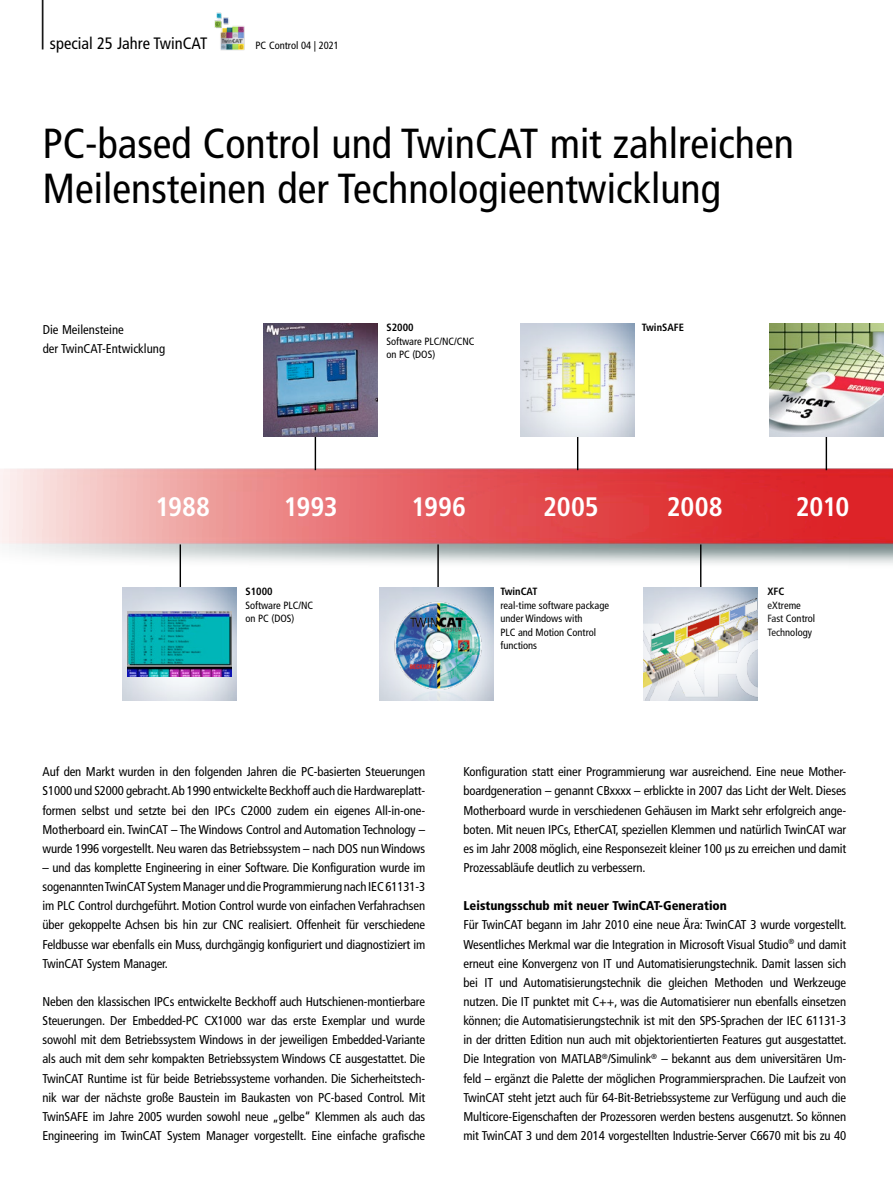
<style>
.page{position:relative;width:893px;height:1191px;background:#fff}
.page>*{position:absolute;margin:0;border:0;box-sizing:border-box;transform-origin:0 0}
.t1{font:300 condensed 61.8px "Frutiger LT Pro";color:#000;scale:.49 1}
.t2{font:condensed 42px/45px "Frutiger LT Pro";color:#000}
.t3{font:700 condensed 26.7px "Frutiger LT Pro";letter-spacing:-.01em;color:#fff}
.t4{font:condensed 16.5px "Frutiger LT Pro";color:#000}
.t5{font:condensed 12.75px/19.2px "Frutiger LT Pro";letter-spacing:-.01em;color:#000;text-align:justify}
.t6{font:900 condensed 12.75px "Frutiger LT Pro";color:#000}
.t7{font:condensed 10.5px/13.5px "Frutiger LT Pro";color:#000}
.t8{font:700 condensed 10.5px "Frutiger LT Pro";color:#000}
</style>
<div class="page">
<img style="left:214px;top:12px;width:31px;height:39px">
<img style="left:0;top:323px;width:893px;height:378px">
<hr style="left:180px;top:544px;width:1px;height:47px;background:#000">
<hr style="left:437px;top:544px;width:2px;height:47px;background:#000">
<hr style="left:315px;top:434px;width:1px;height:36px;background:#000">
<hr style="left:577px;top:434px;width:1px;height:36px;background:#000">
<hr style="left:826px;top:434px;width:1px;height:36px;background:#000">
<hr style="left:700px;top:544px;width:1px;height:47px;background:#000">
<img style="left:521px;top:323px;width:113px;height:114px">
<img style="left:521px;top:347px;width:113px;height:66px">
<img style="left:264px;top:323px;width:113px;height:114px">
<div style="left:597px;top:557px;width:206px;height:187px;background:#fff;opacity:.8"></div>
<img style="left:123px;top:587px;width:113px;height:113px">
<img style="left:127px;top:611px;width:105px;height:65px">
<img style="left:380px;top:587px;width:113px;height:113px">
<img style="left:391px;top:600px;width:94px;height:100px">
<img style="left:770px;top:323px;width:113px;height:114px">
<h1 class="t1" style="left:39px;top:-23px;width:15px">|</h1>
<p class="t4" style="left:50px;top:34px;width:159px">special 25 Jahre TwinCAT</p>
<p class="t7" style="left:256px;top:39px;width:85px">PC Control 04 | 2021</p>
<h2 class="t2" style="left:43px;top:122px;width:753px">PC-based Control und TwinCAT mit zahlreichen<br>Meilensteinen der Technologieentwicklung</h2>
<p class="t5" style="left:43px;top:320px;width:124px">Die Meilensteine<br>der TwinCAT-Entwicklung</p>
<p class="t8" style="left:386px;top:321px;width:29px">S2000</p>
<p class="t8" style="left:642px;top:321px;width:43px">TwinSAFE</p>
<p class="t7" style="left:386px;top:334px;width:90px">Software PLC/NC/CNC on PC (DOS)</p>
<h3 class="t3" style="left:156px;top:491px;width:56px">1988</h3>
<h3 class="t3" style="left:284px;top:491px;width:55px">1993</h3>
<h3 class="t3" style="left:412px;top:491px;width:56px">1996</h3>
<h3 class="t3" style="left:543px;top:491px;width:57px">2005</h3>
<h3 class="t3" style="left:667px;top:491px;width:57px">2008</h3>
<h3 class="t3" style="left:796px;top:491px;width:55px">2010</h3>
<p class="t8" style="left:246px;top:585px;width:29px">S1000</p>
<p class="t7" style="left:246px;top:598px;width:69px">Software PLC/NC on PC (DOS)</p>
<p class="t8" style="left:500px;top:585px;width:38px">TwinCAT</p>
<p class="t7" style="left:500px;top:598px;width:110px">real-time software package under Windows with<br>PLC and Motion Control functions</p>
<p class="t8" style="left:767px;top:585px;width:18px">XFC</p>
<p class="t7" style="left:767px;top:598px;width:49px">eXtreme<br>Fast Control<br>Technology</p>
<p class="t5" style="left:43px;top:762px;width:384px">Auf den Markt wurden in den folgenden Jahren die PC-basierten Steuerungen S1000 und S2000 gebracht. Ab 1990 entwickelte Beckhoff auch die Hardwareplatt&shy;formen selbst und setzte bei den IPCs C2000 zudem ein eigenes All-in-one-Motherboard ein. TwinCAT – The Windows Control and Automation Technology – wurde 1996 vorgestellt. Neu waren das Betriebssystem – nach DOS nun Windows</p>
<p class="t5" style="left:43px;top:858px;width:384px">– und das komplette Engineering in einer Software. Die Konfiguration wurde im sogenannten TwinCAT System Manager und die Programmierung nach IEC 61131-3 im PLC Control durchgeführt. Motion Control wurde von einfachen Verfahrachsen über gekoppelte Achsen bis hin zur CNC realisiert. Offenheit für verschiedene Feldbusse war ebenfalls ein Muss, durchgängig konfiguriert und diagnostiziert im TwinCAT System Manager.</p>
<p class="t5" style="left:43px;top:992px;width:384px">Neben den klassischen IPCs entwickelte Beckhoff auch Hutschienen-montierbare Steuerungen. Der Embedded-PC CX1000 war das erste Exemplar und wurde sowohl mit dem Betriebssystem Windows in der jeweiligen Embedded-Variante als auch mit dem sehr kompakten Betriebssystem Windows CE ausgestattet. Die TwinCAT Runtime ist für beide Betriebssysteme vorhanden. Die Sicherheitstech&shy;nik war der nächste große Baustein im Baukasten von PC-based Control. Mit TwinSAFE im Jahre 2005 wurden sowohl neue „gelbe“ Klemmen als auch das Engineering im TwinCAT System Manager vorgestellt. Eine einfache grafische</p>
<p class="t5" style="left:463px;top:762px;width:384px">Konfiguration statt einer Programmierung war ausreichend. Eine neue Mother&shy;boardgeneration – genannt CBxxxx – erblickte in 2007 das Licht der Welt. Dieses Motherboard wurde in verschiedenen Gehäusen im Markt sehr erfolgreich ange&shy;boten. Mit neuen IPCs, EtherCAT, speziellen Klemmen und natürlich TwinCAT war es im Jahr 2008 möglich, eine Responsezeit kleiner 100 µs zu erreichen und damit Prozessabläufe deutlich zu verbessern.</p>
<p class="t6" style="left:463px;top:898px;width:265px">Leistungsschub mit neuer TwinCAT-Generation</p>
<p class="t5" style="left:463px;top:915px;width:385px">Für TwinCAT begann im Jahr 2010 eine neue Ära: TwinCAT 3 wurde vorgestellt.<br>Wesentliches Merkmal war die Integration in Microsoft Visual Studio<sup>®</sup> und damit erneut eine Konvergenz von IT und Automatisierungstechnik. Damit lassen sich bei IT und Automatisierungstechnik die gleichen Methoden und Werkzeuge nutzen. Die IT punktet mit C++, was die Automatisierer nun ebenfalls einsetzen können; die Automatisierungstechnik ist mit den SPS-Sprachen der IEC 61131-3 in der dritten Edition nun auch mit objektorientierten Features gut ausgestattet.<br>Die Integration von MATLAB<sup>®</sup>/Simulink<sup>®</sup> – bekannt aus dem universitären Um&shy;feld – ergänzt die Palette der möglichen Programmiersprachen. Die Laufzeit von TwinCAT steht jetzt auch für 64-Bit-Betriebssysteme zur Verfügung und auch die Multicore-Eigenschaften der Prozessoren werden bestens ausgenutzt. So können mit TwinCAT 3 und dem 2014 vorgestellten Industrie-Server C6670 mit bis zu 40</p>
</div>
